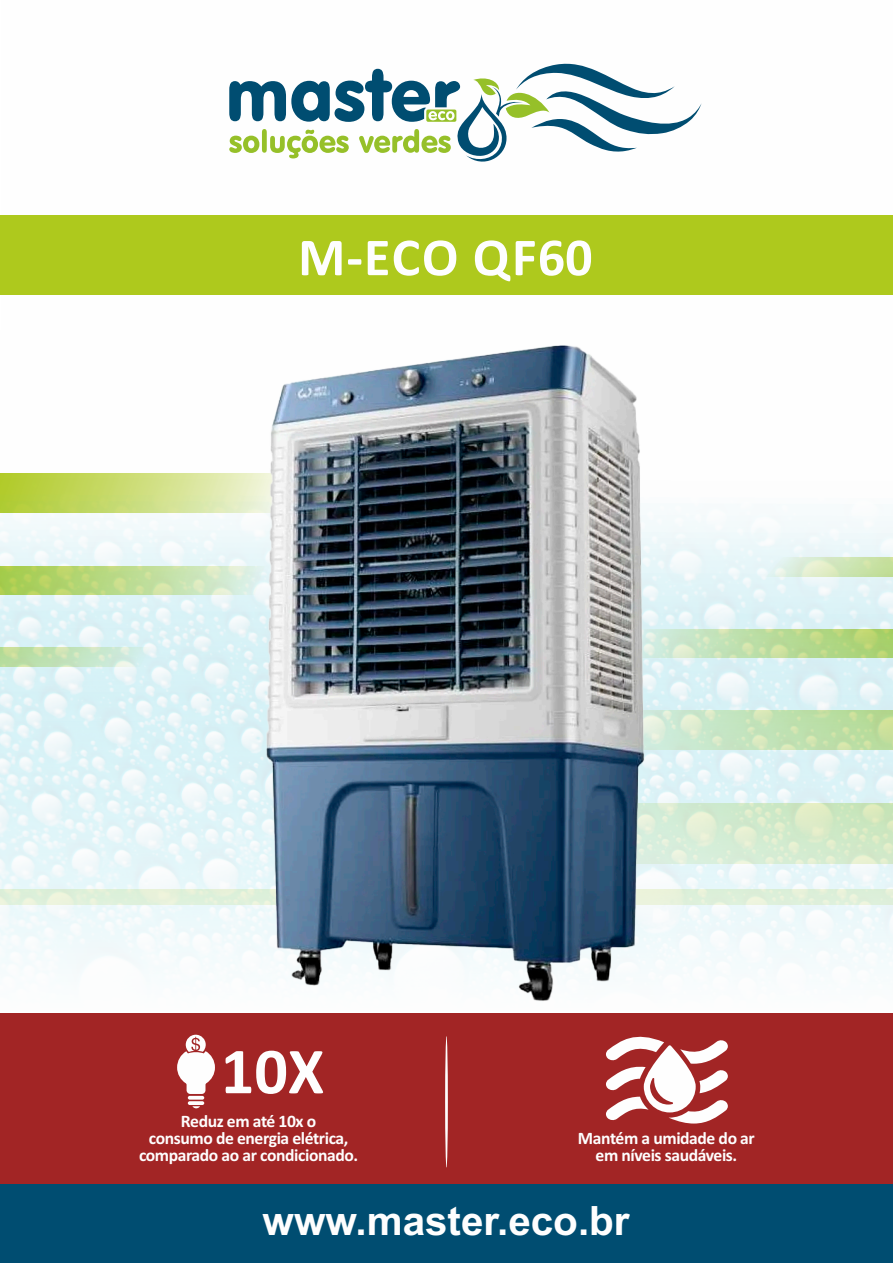
<style>
.page{position:relative;width:893px;height:1263px;background:#fff}
.page>*{position:absolute;margin:0;border:0;box-sizing:border-box;transform-origin:0 0}
.t1{font:700 54px "Calibri";letter-spacing:.025em;color:#fefefe}
.t2{font:700 40.5px "Arial";color:#fefefe}
.t3{font:700 17.55px/17.1px "Calibri";letter-spacing:-.025em;color:#fefefe;text-align:center}
</style>
<div class="page">
<img style="left:0;top:473px;width:893px;height:119px">
<svg style="left:0;top:592px;width:893px;height:422px"></svg>
<div style="left:0;top:215px;width:893px;height:80px;background:#aec91d"></div>
<div style="left:0;top:1179px;width:893px;height:84px;background:#004d71"></div>
<div style="left:0;top:1014px;width:893px;height:170px;background:#a22525"></div>
<svg style="left:177px;top:1035px;width:146px;height:73px"></svg>
<hr style="left:445px;top:1036px;width:3px;height:132px;background:#fefefe;border-radius:50%">
<svg style="left:606px;top:1036px;width:122px;height:87px"></svg>
<svg style="left:229px;top:63px;width:472px;height:99px"></svg>
<img style="left:112px;top:345px;width:678px;height:661px">
<h1 class="t1" style="left:298px;top:235px;width:296px">M-ECO QF60</h1>
<p class="t3" style="left:139px;top:1114px;width:221px">Reduz em até 10x o<br>consumo de energia elétrica, comparado ao ar condicionado.</p>
<p class="t3" style="left:578px;top:1131px;width:178px">Mantém a umidade do ar em níveis saudáveis.</p>
<h2 class="t2" style="left:263px;top:1206px;width:369px">www.master.eco.br</h2>
</div>
